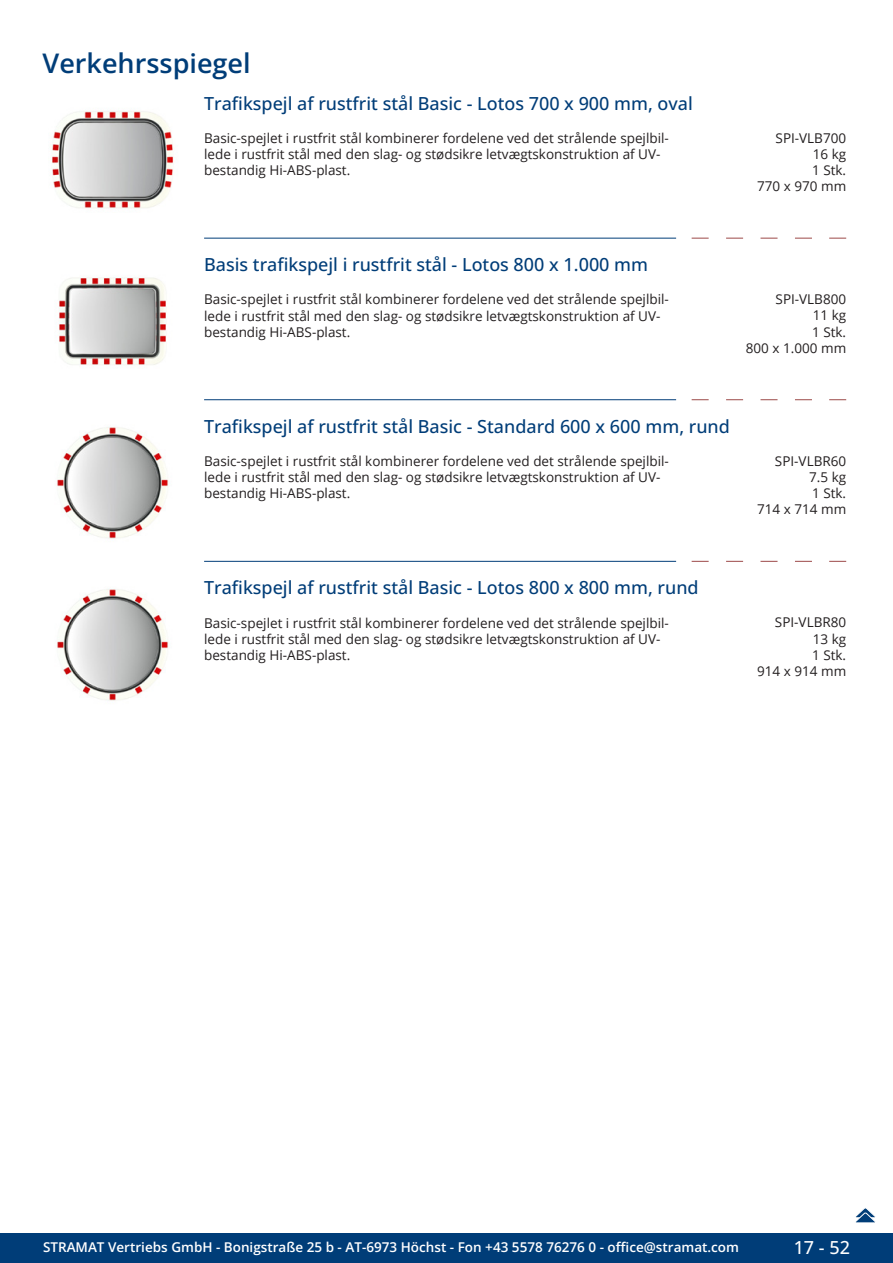
<style>
.page{position:relative;width:893px;height:1263px;background:#fff}
.page>*{position:absolute;margin:0;border:0;box-sizing:border-box;transform-origin:0 0}
.GruppeName{font:600 27px "Open Sans";color:#003d78}
.ArtikelName{font:500 18px "Open Sans";color:#003d78}
.t1{font:500 18px "Open Sans";color:#fff}
.Beschreibung{font:13.5px/16.2px "Open Sans";color:#231f20}
.ArtikelNummer{font:13.5px "Open Sans";color:#231f20}
.t2{font:600 13.5px "Open Sans";color:#fff}
</style>
<div class="page">
<div style="left:0;top:1233px;width:893px;height:30px;background:#003d78"></div>
<img style="left:52px;top:111px;width:122px;height:98px">
<img style="left:59px;top:277px;width:107px;height:88px">
<svg style="left:692px;top:238px;width:17px;height:1px"></svg>
<svg style="left:726px;top:238px;width:17px;height:1px"></svg>
<svg style="left:760px;top:238px;width:17px;height:1px"></svg>
<svg style="left:795px;top:238px;width:17px;height:1px"></svg>
<svg style="left:829px;top:238px;width:17px;height:1px"></svg>
<hr style="left:204px;top:238px;width:472px;height:1px;background:#003d78">
<img style="left:57px;top:427px;width:111px;height:112px">
<svg style="left:692px;top:399px;width:17px;height:1px"></svg>
<svg style="left:726px;top:399px;width:17px;height:1px"></svg>
<svg style="left:760px;top:399px;width:17px;height:1px"></svg>
<svg style="left:795px;top:399px;width:17px;height:1px"></svg>
<svg style="left:829px;top:399px;width:17px;height:1px"></svg>
<hr style="left:204px;top:399px;width:472px;height:1px;background:#003d78">
<img style="left:57px;top:589px;width:111px;height:112px">
<svg style="left:692px;top:561px;width:17px;height:1px"></svg>
<svg style="left:726px;top:561px;width:17px;height:1px"></svg>
<svg style="left:760px;top:561px;width:17px;height:1px"></svg>
<svg style="left:795px;top:561px;width:17px;height:1px"></svg>
<svg style="left:829px;top:561px;width:17px;height:1px"></svg>
<hr style="left:204px;top:561px;width:472px;height:1px;background:#003d78">
<svg style="left:855px;top:1208px;width:21px;height:15px"></svg>
<p class="GruppeName" style="left:43px;top:44px;width:210px">Verkehrsspiegel</p>
<p class="ArtikelName" style="left:204px;top:91px;width:490px">Trafikspejl af rustfrit stål Basic - Lotos 700 x 900 mm, oval</p>
<p class="Beschreibung" style="left:204px;top:129px;width:465px">Basic-spejlet i rustfrit stål kombinerer fordelene ved det strålende spejlbil&shy;lede i rustfrit stål med den slag- og stødsikre letvægtskonstruktion af UV&shy;bestandig Hi-ABS-plast.</p>
<p class="ArtikelNummer" style="left:776px;top:128px;width:72px">SPI-VLB700</p>
<p class="ArtikelNummer" style="left:813px;top:145px;width:35px">16 kg</p>
<p class="ArtikelNummer" style="left:812px;top:161px;width:36px">1 Stk.</p>
<p class="ArtikelNummer" style="left:757px;top:177px;width:91px">770 x 970 mm</p>
<p class="ArtikelName" style="left:204px;top:252px;width:445px">Basis trafikspejl i rustfrit stål - Lotos 800 x 1.000 mm</p>
<p class="Beschreibung" style="left:204px;top:291px;width:465px">Basic-spejlet i rustfrit stål kombinerer fordelene ved det strålende spejlbil&shy;lede i rustfrit stål med den slag- og stødsikre letvægtskonstruktion af UV&shy;bestandig Hi-ABS-plast.</p>
<p class="ArtikelNummer" style="left:776px;top:290px;width:72px">SPI-VLB800</p>
<p class="ArtikelNummer" style="left:813px;top:306px;width:35px">11 kg</p>
<p class="ArtikelNummer" style="left:812px;top:322px;width:36px">1 Stk.</p>
<p class="ArtikelNummer" style="left:746px;top:339px;width:102px">800 x 1.000 mm</p>
<p class="ArtikelName" style="left:204px;top:414px;width:527px">Trafikspejl af rustfrit stål Basic - Standard 600 x 600 mm, rund</p>
<p class="Beschreibung" style="left:204px;top:453px;width:465px">Basic-spejlet i rustfrit stål kombinerer fordelene ved det strålende spejlbil&shy;lede i rustfrit stål med den slag- og stødsikre letvægtskonstruktion af UV&shy;bestandig Hi-ABS-plast.</p>
<p class="ArtikelNummer" style="left:775px;top:452px;width:73px">SPI-VLBR60</p>
<p class="ArtikelNummer" style="left:809px;top:468px;width:39px">7.5 kg</p>
<p class="ArtikelNummer" style="left:812px;top:484px;width:36px">1 Stk.</p>
<p class="ArtikelNummer" style="left:757px;top:500px;width:91px">714 x 714 mm</p>
<p class="ArtikelName" style="left:204px;top:575px;width:496px">Trafikspejl af rustfrit stål Basic - Lotos 800 x 800 mm, rund</p>
<p class="Beschreibung" style="left:204px;top:614px;width:465px">Basic-spejlet i rustfrit stål kombinerer fordelene ved det strålende spejlbil&shy;lede i rustfrit stål med den slag- og stødsikre letvægtskonstruktion af UV&shy;bestandig Hi-ABS-plast.</p>
<p class="ArtikelNummer" style="left:775px;top:613px;width:73px">SPI-VLBR80</p>
<p class="ArtikelNummer" style="left:813px;top:629px;width:35px">13 kg</p>
<p class="ArtikelNummer" style="left:812px;top:646px;width:36px">1 Stk.</p>
<p class="ArtikelNummer" style="left:757px;top:662px;width:91px">914 x 914 mm</p>
<p class="t2" style="left:43px;top:1238px;width:698px">STRAMAT Vertriebs GmbH - Bonigstraße 25 b - AT-6973 Höchst - Fon +43 5578 76276 0 - office@stramat.com</p>
<h2 class="t1" style="left:794px;top:1234px;width:58px">17 - 52</h2>
</div>
